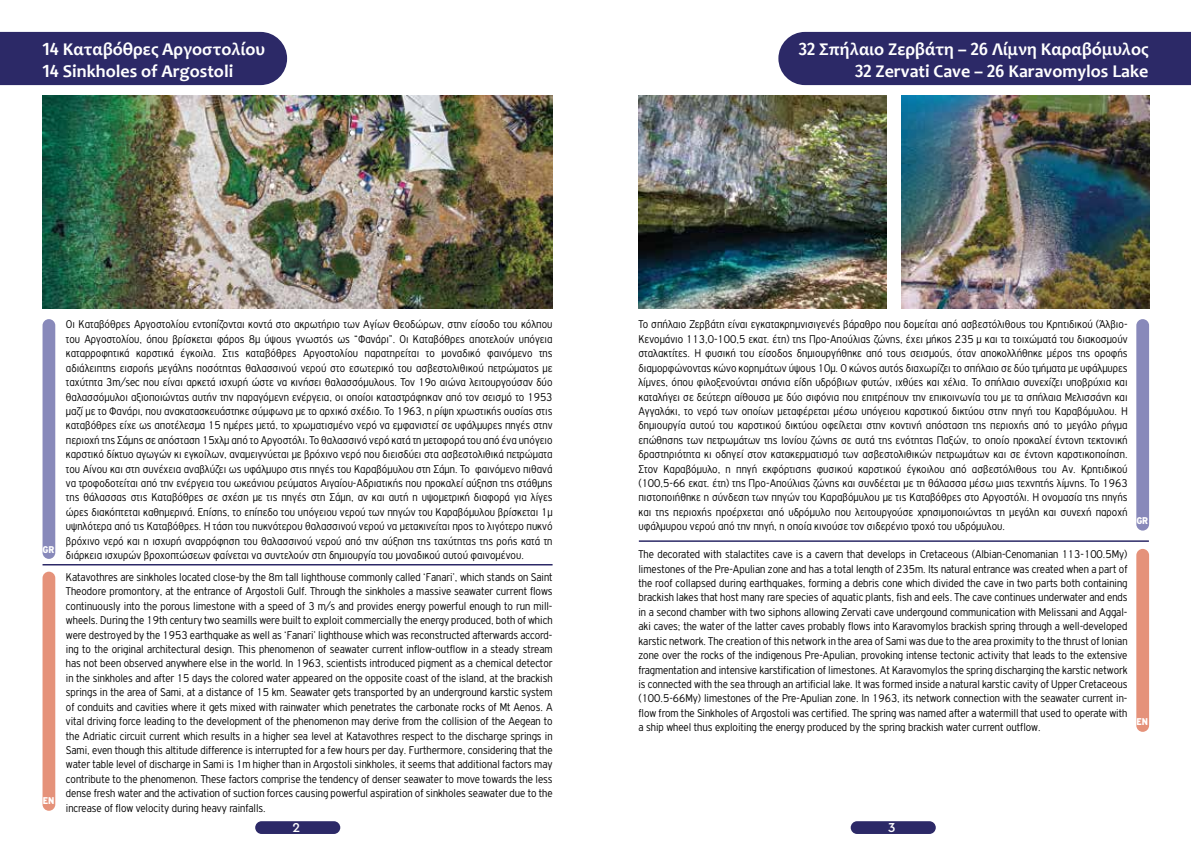
<style>
.page{position:relative;width:1191px;height:851px;background:#fff}
.page>*{position:absolute;margin:0;border:0;box-sizing:border-box;transform-origin:0 0}
.t1{font:700 18px/21.6px "Candara";color:#fff}
.t2{font:500 13.5px "Cera GR";color:#fff}
.t3{font:300 12px/14.4px "PF Highway Gothic Cond";color:#000;text-align:justify}
.t4{font:900 10.5px "PF Highway Gothic Cond";color:#fff}
.s1{font-family:"Fira Sans Condensed";font-weight:500}
</style>
<div class="page">
<div style="left:255px;top:821px;width:85px;height:12px;background:#2c2967;border-radius:6px"></div>
<div style="left:850px;top:821px;width:85px;height:12px;background:#2c2967;border-radius:6px"></div>
<div style="left:0;top:32px;width:287px;height:53px;background:#2c2967"></div>
<hr style="left:43px;top:564px;width:509px;height:1px;background:#2c2967">
<div style="left:43px;top:319px;width:12px;height:240px;background:#8889ba;border-radius:6px"></div>
<div style="left:43px;top:571px;width:12px;height:239px;background:#e5927a;border-radius:6px"></div>
<img style="left:43px;top:96px;width:509px;height:212px">
<div style="left:778px;top:32px;width:413px;height:53px;background:#2c2967"></div>
<hr style="left:639px;top:540px;width:509px;height:1px;background:#2c2967">
<div style="left:1136px;top:319px;width:13px;height:211px;background:#8889ba;border-radius:6px"></div>
<div style="left:1136px;top:549px;width:13px;height:182px;background:#e5927a;border-radius:6px"></div>
<img style="left:639px;top:96px;width:248px;height:212px">
<img style="left:901px;top:96px;width:248px;height:212px">
<h1 class="t1" style="left:43px;top:38px;width:224px"><span class="s1">14</span> Καταβόθρες Αργοστολίου<br><span class="s1">14</span> Sinkholes of Argostoli</h1>
<h1 class="t1" style="left:799px;top:38px;width:351px;text-align:right"><span class="s1">32</span> Σπήλαιο Ζερβάτη – <span class="s1">26</span> Λίμνη Καραβόμυλος<br><span class="s1">32</span> Zervati Cave – <span class="s1">26</span> Karavomylos Lake</h1>
<p class="t4" style="left:43px;top:543px;width:13px">GR</p>
<p class="t4" style="left:43px;top:795px;width:13px">EN</p>
<p class="t3" style="left:66px;top:317px;width:488px">Οι Καταβόθρες Αργοστολίου εντοπίζονται κοντά στο ακρωτήριο των Αγίων Θεοδώρων, στην είσοδο του κόλπου του Αργοστολίου, όπου βρίσκεται φάρος 8μ ύψους γνωστός ως “Φανάρι”. Οι Καταβόθρες αποτελούν υπόγεια καταρροφητικά καρστικά έγκοιλα. Στις καταβόθρες Αργοστολίου παρατηρείται το μοναδικό φαινόμενο της αδιάλειπτης εισροής μεγάλης ποσότητας θαλασσινού νερού στο εσωτερικό του ασβεστολιθικού πετρώματος με ταχύτητα 3m/sec που είναι αρκετά ισχυρή ώστε να κινήσει θαλασσόμυλους. Τον 19ο αιώνα λειτουργούσαν δύο θαλασσόμυλοι αξιοποιώντας αυτήν την παραγόμενη ενέργεια, οι οποίοι καταστράφηκαν από τον σεισμό το 1953 μαζί με το Φανάρι, που ανακατασκευάστηκε σύμφωνα με το αρχικό σχέδιο. Το 1963, η ρίψη χρωστικής ουσίας στις καταβόθρες είχε ως αποτέλεσμα 15 ημέρες μετά, το χρωματισμένο νερό να εμφανιστεί σε υφάλμυρες πηγές στην περιοχή της Σάμης σε απόσταση 15χλμ από το Αργοστόλι. Το θαλασσινό νερό κατά τη μεταφορά του από ένα υπόγειο καρστικό δίκτυο αγωγών κι εγκοίλων, αναμειγνύεται με βρόχινο νερό που διεισδύει στα ασβεστολιθικά πετρώματα του Αίνου και στη συνέχεια αναβλύζει ως υφάλμυρο στις πηγές του Καραβόμυλου στη Σάμη. Το φαινόμενο πιθανά να τροφοδοτείται από την ενέργεια του ωκεάνιου ρεύματος Αιγαίου-Αδριατικής που προκαλεί αύξηση της στάθμης της θάλασσας στις Καταβόθρες σε σχέση με τις πηγές στη Σάμη, αν και αυτή η υψομετρική διαφορά για λίγες ώρες διακόπτεται καθημερινά. Επίσης, το επίπεδο του υπόγειου νερού των πηγών του Καραβόμυλου βρίσκεται 1μ υψηλότερα από τις Καταβόθρες. Η τάση του πυκνότερου θαλασσινού νερού να μετακινείται προς το λιγότερο πυκνό βρόχινο νερό και η ισχυρή αναρρόφηση του θαλασσινού νερού από την αύξηση της ταχύτητας της ροής κατά τη διάρκεια ισχυρών βροχοπτώσεων φαίνεται να συντελούν στη δημιουργία του μοναδικού αυτού φαινομένου.</p>
<p class="t3" style="left:66px;top:570px;width:488px">Katavothres are sinkholes located close-by the 8m tall lighthouse commonly called ‘Fanari’, which stands on Saint Theodore promontory, at the entrance of Argostoli Gulf. Through the sinkholes a massive seawater current flows continuously into the porous limestone with a speed of 3 m/s and provides energy powerful enough to run mill&shy;wheels. During the 19th century two seamills were built to exploit commercially the energy produced, both of which were destroyed by the 1953 earthquake as well as ‘Fanari’ lighthouse which was reconstructed afterwards accord&shy;ing to the original architectural design. This phenomenon of seawater current inflow-outflow in a steady stream has not been observed anywhere else in the world. In 1963, scientists introduced pigment as a chemical detector in the sinkholes and after 15 days the colored water appeared on the opposite coast of the island, at the brackish springs in the area of Sami, at a distance of 15 km. Seawater gets transported by an underground karstic system of conduits and cavities where it gets mixed with rainwater which penetrates the carbonate rocks of Mt Aenos. A vital driving force leading to the development of the phenomenon may derive from the collision of the Aegean to the Adriatic circuit current which results in a higher sea level at Katavothres respect to the discharge springs in Sami, even though this altitude difference is interrupted for a few hours per day. Furthermore, considering that the water table level of discharge in Sami is 1m higher than in Argostoli sinkholes, it seems that additional factors may contribute to the phenomenon. These factors comprise the tendency of denser seawater to move towards the less dense fresh water and the activation of suction forces causing powerful aspiration of sinkholes seawater due to the increase of flow velocity during heavy rainfalls.</p>
<p class="t3" style="left:638px;top:317px;width:491px">Το σπήλαιο Ζερβάτη είναι εγκατακρημνισιγενές βάραθρο που δομείται από ασβεστόλιθους του Κρητιδικού (Άλβιο-Κενομάνιο 113,0-100,5 εκατ. έτη) της Προ-Απούλιας ζώνης, έχει μήκος 235 μ και τα τοιχώματά του διακοσμούν σταλακτίτες. Η φυσική του είσοδος δημιουργήθηκε από τους σεισμούς, όταν αποκολλήθηκε μέρος της οροφής διαμορφώνοντας κώνο κορημάτων ύψους 10μ. Ο κώνος αυτός διαχωρίζει το σπήλαιο σε δύο τμήματα με υφάλμυρες λίμνες, όπου φιλοξενούνται σπάνια είδη υδρόβιων φυτών, ιχθύες και χέλια. Το σπήλαιο συνεχίζει υποβρύχια και καταλήγει σε δεύτερη αίθουσα με δύο σιφόνια που επιτρέπουν την επικοινωνία του με τα σπήλαια Μελισσάνη και Αγγαλάκι, το νερό των οποίων μεταφέρεται μέσω υπόγειου καρστικού δικτύου στην πηγή του Καραβόμυλου. Η δημιουργία αυτού του καρστικού δικτύου οφείλεται στην κοντινή απόσταση της περιοχής από το μεγάλο ρήγμα επώθησης των πετρωμάτων της Ιονίου ζώνης σε αυτά της ενότητας Παξών, το οποίο προκαλεί έντονη τεκτονική δραστηριότητα κι οδηγεί στον κατακερματισμό των ασβεστολιθικών πετρωμάτων και σε έντονη καρστικοποίηση.<br>Στον Καραβόμυλο, η πηγή εκφόρτισης φυσικού καρστικού έγκοιλου από ασβεστόλιθους του Αν. Κρητιδικού (100,5-66 εκατ. έτη) της Προ-Απούλιας ζώνης και συνδέεται με τη θάλασσα μέσω μιας τεχνητής λίμνης. Το 1963 πιστοποιήθηκε η σύνδεση των πηγών του Καραβόμυλου με τις Καταβόθρες στο Αργοστόλι. Η ονομασία της πηγής και της περιοχής προέρχεται από υδρόμυλο που λειτουργούσε χρησιμοποιώντας τη μεγάλη και συνεχή παροχή υφάλμυρου νερού από την πηγή, η οποία κινούσε τον σιδερένιο τροχό του υδρόμυλου.</p>
<p class="t3" style="left:638px;top:547px;width:490px">The decorated with stalactites cave is a cavern that develops in Cretaceous (Albian-Cenomanian 113-100.5My) limestones of the Pre-Apulian zone and has a total length of 235m. Its natural entrance was created when a part of the roof collapsed during earthquakes, forming a debris cone which divided the cave in two parts both containing brackish lakes that host many rare species of aquatic plants, fish and eels. The cave continues underwater and ends in a second chamber with two siphons allowing Zervati cave undergound communication with Melissani and Aggal&shy;aki caves; the water of the latter caves probably flows into Karavomylos brackish spring through a well-developed karstic network. The creation of this network in the area of Sami was due to the area proximity to the thrust of Ionian zone over the rocks of the indigenous Pre-Apulian, provoking intense tectonic activity that leads to the extensive fragmentation and intensive karstification of limestones. At Karavomylos the spring discharging the karstic network is connected with the sea through an artificial lake. It was formed inside a natural karstic cavity of Upper Cretaceous (100.5-66My) limestones of the Pre-Apulian zone. In 1963, its network connection with the seawater current in&shy;flow from the Sinkholes of Argostoli was certified. The spring was named after a watermill that used to operate with a ship wheel thus exploiting the energy produced by the spring brackish water current outflow.</p>
<p class="t4" style="left:1136px;top:515px;width:13px">GR</p>
<p class="t4" style="left:1136px;top:716px;width:13px">EN</p>
<p class="t2" style="left:293px;top:819px;width:9px">2</p>
<p class="t2" style="left:888px;top:819px;width:9px">3</p>
</div>
